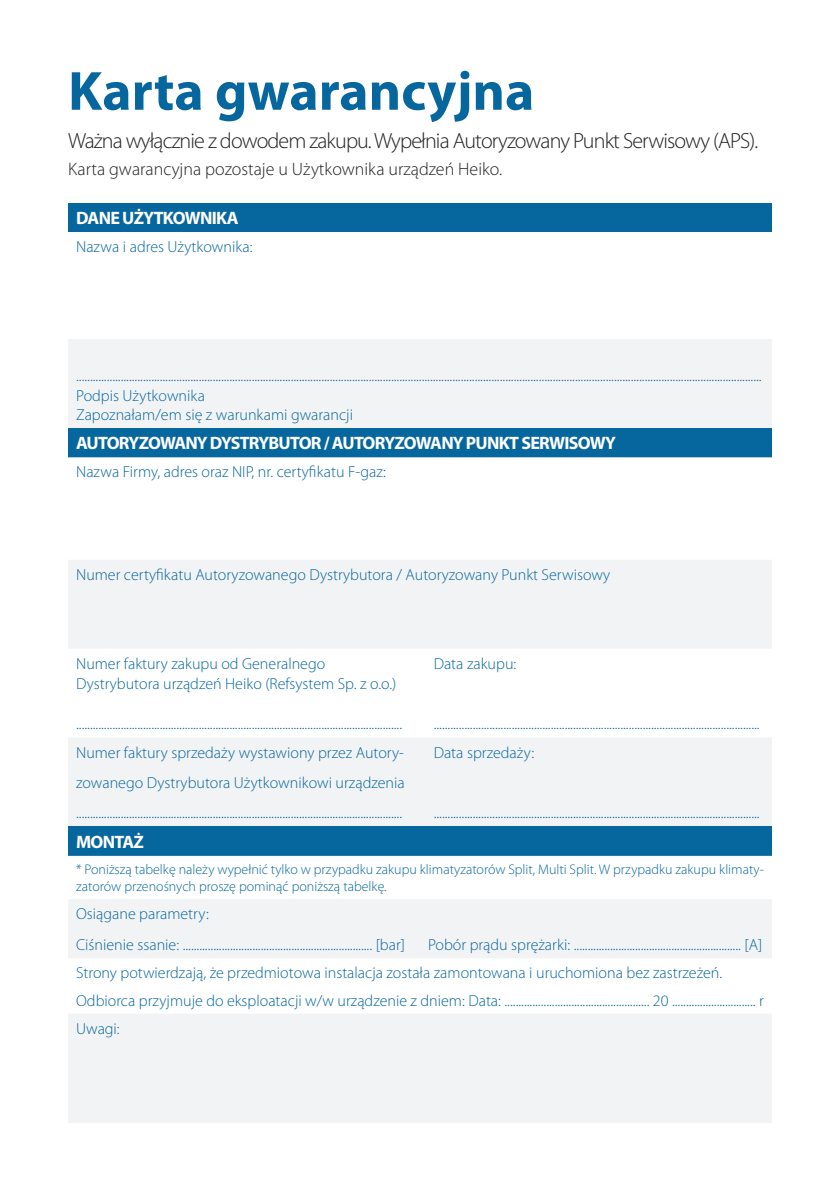
<style>
.page{position:relative;width:840px;height:1191px;background:#fff}
.page>*{position:absolute;margin:0;border:0;box-sizing:border-box;transform-origin:0 0}
.t1{font:700 55.6px "Myriad Pro";color:#06669e}
.t2{font:300 22px "Myriad Pro";letter-spacing:-.04em;color:#231f20}
.t3{font:700 18px "Myriad Pro";letter-spacing:-.04em;color:#fff}
.t4{font:300 18px "Myriad Pro";color:#231f20}
.t5{font:300 16px/27.8px "Myriad Pro";color:#06669e}
.t6{font:300 14px/16.8px "Myriad Pro";color:#06669e}
</style>
<div class="page">
<div style="left:68px;top:203px;width:703px;height:29px;background:#06669e"></div>
<div style="left:68px;top:339px;width:703px;height:89px;background:#f2f3f4"></div>
<div style="left:68px;top:428px;width:703px;height:29px;background:#06669e"></div>
<svg style="left:68px;top:560px;width:703px;height:266px;fill:#f2f3f4"></svg>
<div style="left:68px;top:826px;width:703px;height:30px;background:#06669e"></div>
<svg style="left:68px;top:899px;width:703px;height:224px;fill:#f2f3f4"></svg>
<h1 class="t1" style="left:68px;top:60px;width:467px">Karta gwarancyjna</h1>
<h2 class="t2" style="left:68px;top:127px;width:691px">Ważna wyłącznie z dowodem zakupu. Wypełnia Autoryzowany Punkt Serwisowy (APS).</h2>
<p class="t4" style="left:68px;top:158px;width:435px">Karta gwarancyjna pozostaje u Użytkownika urządzeń Heiko.</p>
<p class="t3" style="left:76px;top:208px;width:164px">DANE UŻYTKOWNIKA</p>
<p class="t5" style="left:76px;top:233px;width:178px">Nazwa i adres Użytkownika:</p>
<p class="t5" style="left:76px;top:366px;width:686px;line-height:19.2px">......................................................................................................................................................................................................................................................<br>Podpis Użytkownika<br>Zapoznałam/em się z warunkami gwarancji</p>
<p class="t3" style="left:76px;top:433px;width:541px">AUTORYZOWANY DYSTRYBUTOR / AUTORYZOWANY PUNKT SERWISOWY</p>
<p class="t5" style="left:76px;top:458px;width:311px">Nazwa Firmy, adres oraz NIP, nr. certyfikatu F-gaz:</p>
<p class="t5" style="left:76px;top:560px;width:535px">Numer certyfikatu Autoryzowanego Dystrybutora / Autoryzowany Punkt Serwisowy</p>
<p class="t5" style="left:76px;top:653px;width:321px;line-height:20.2px">Numer faktury zakupu od Generalnego<br>Dystrybutora urządzeń Heiko (Refsystem Sp. z o.o.)</p>
<p class="t5" style="left:76px;top:710px;width:327px">.....................................................................................................................</p>
<p class="t5" style="left:433px;top:649px;width:84px">Data zakupu:</p>
<p class="t5" style="left:433px;top:710px;width:327px">.....................................................................................................................</p>
<p class="t5" style="left:76px;top:737px;width:330px;line-height:30.4px;text-align:justify">Numer faktury sprzedaży wystawiony przez Autory&shy;zowanego Dystrybutora Użytkownikowi urządzenia .....................................................................................................................</p>
<p class="t5" style="left:433px;top:738px;width:102px">Data sprzedaży:</p>
<p class="t5" style="left:433px;top:799px;width:327px">.....................................................................................................................</p>
<p class="t3" style="left:76px;top:831px;width:69px">MONTAŻ</p>
<p class="t6" style="left:76px;top:861px;width:689px">* Poniższą tabelkę należy wypełnić tylko w przypadku zakupu klimatyzatorów Split, Multi Split. W przypadku zakupu klimaty&shy;zatorów przenośnych proszę pominąć poniższą tabelkę.</p>
<p class="t5" style="left:76px;top:898px;width:330px;line-height:31.2px">Osiągane parametry:<br>Ciśnienie ssanie: .................................................................... [bar]</p>
<p class="t5" style="left:76px;top:931px;width:689px;text-indent:351px">Pobór prądu sprężarki: ............................................................ [A] Strony potwierdzają, że przedmiotowa instalacja została zamontowana i uruchomiona bez zastrzeżeń.<br>Odbiorca przyjmuje do eksploatacji w/w urządzenie z dniem: Data: .................................................... 20 .............................. r Uwagi:</p>
</div>
